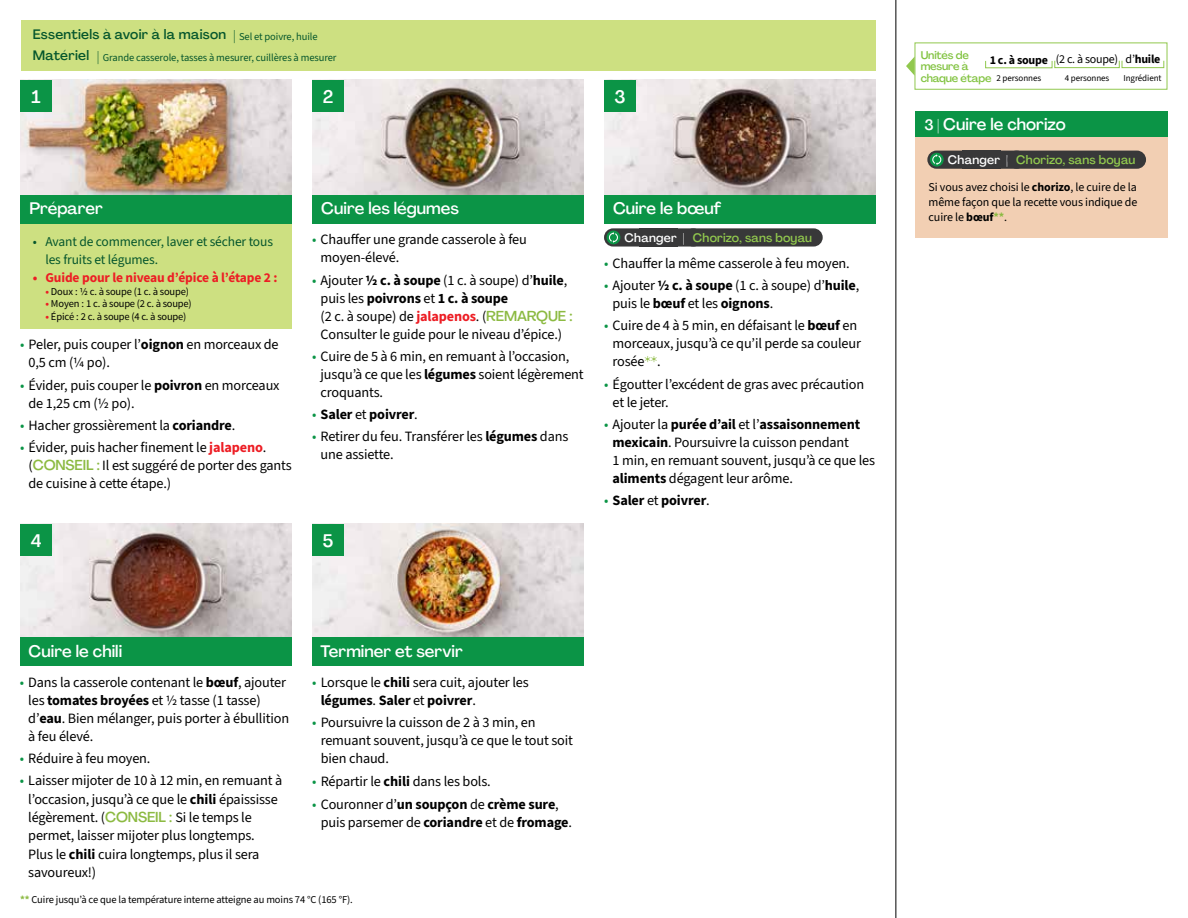
<style>
.page{position:relative;width:1188px;height:918px;background:#fff}
.page>*{position:absolute;margin:0;border:0;box-sizing:border-box;transform-origin:0 0}
.t1{font:500 18px "Agrandir";color:#fff}
.t2{font:500 16.5px "Agrandir";color:#fff}
.t3{font:14.25px/18px "Source Sans 3";letter-spacing:-.01em;color:#000}
.t4{font:700 14.25px/18px "Source Sans 3";letter-spacing:-.01em;color:#000}
.t5{font:13.5px/18px "Source Sans 3";letter-spacing:-.01em;color:#05562c}
.t6{font:700 13.5px "Source Sans Pro";letter-spacing:-.01em;color:#ed1d24}
.t7{font:500 13.5px "Agrandir";letter-spacing:.02em;color:#05562c}
.t8{font:500 12.15px "Agrandir";letter-spacing:.015em;color:#91c84e}
.t9{font:12px/15px "Source Sans 3";letter-spacing:-.01em;color:#000;text-align:justify}
.t10{font:700 12px "Source Sans 3";letter-spacing:-.02em;color:#000}
.t11{font:500 11.1px/11.7px "Agrandir";letter-spacing:-.015em;color:#82c341}
.t12{font:10.5px "Source Sans Pro";letter-spacing:-.02em;color:#000}
.t13{font:10.5px "Source Sans 3";letter-spacing:-.01em;color:#05562c}
.t14{font:10.5px "Source Sans 3";letter-spacing:-.01em;color:#000}
.t15{font:9px "Source Sans 3";letter-spacing:-.01em;color:#000}
.s1{font-family:"Agrandir";font-weight:500;font-size:13.5px}
.s2{font-weight:700;color:#ed1d24}
.s3{color:#0b9446}
.s4{font-weight:700}
.s5{font-family:"Agrandir";font-weight:500;color:#8cba42}
.s6{font-weight:400;color:#0b9446}
.s7{font-weight:400}
.s8{color:#fff}
.s9{font-weight:700;color:#8cba42}
.s10{font-size:15px}
</style>
<div class="page">
<img style="left:20px;top:524px;width:272px;height:113px">
<img style="left:312px;top:524px;width:272px;height:113px">
<img style="left:20px;top:80px;width:272px;height:115px">
<img style="left:312px;top:80px;width:272px;height:115px">
<img style="left:604px;top:80px;width:272px;height:115px">
<div style="left:312px;top:195px;width:272px;height:29px;background:#0b9446"></div>
<div style="left:20px;top:195px;width:272px;height:29px;background:#0b9446"></div>
<div style="left:20px;top:637px;width:272px;height:29px;background:#0b9446"></div>
<div style="left:312px;top:637px;width:272px;height:29px;background:#0b9446"></div>
<div style="left:604px;top:195px;width:272px;height:29px;background:#0b9446"></div>
<div style="left:21px;top:20px;width:855px;height:51px;background:#cde081"></div>
<div style="left:20px;top:224px;width:272px;height:104px;background:#cde081"></div>
<hr style="left:896px;top:0;width:1px;height:918px;background:#000">
<div style="left:20px;top:524px;width:32px;height:32px;background:#0b9446"></div>
<div style="left:20px;top:80px;width:32px;height:32px;background:#0b9446"></div>
<div style="left:312px;top:524px;width:32px;height:32px;background:#0b9446"></div>
<div style="left:312px;top:80px;width:32px;height:32px;background:#0b9446"></div>
<div style="left:604px;top:80px;width:32px;height:32px;background:#0b9446"></div>
<svg style="left:906px;top:56px;width:9px;height:20px"></svg>
<div style="left:915px;top:43px;width:252px;height:47px;border:1px solid #91c84e"></div>
<div style="left:985px;top:61px;width:67px;height:7px;border:1px solid #91c84e"></div>
<div style="left:1054px;top:60px;width:66px;height:8px;border:1px solid #91c84e"></div>
<div style="left:1122px;top:60px;width:42px;height:8px;border:1px solid #91c84e"></div>
<div style="left:916px;top:137px;width:252px;height:101px;background:#f2cfb3"></div>
<div style="left:916px;top:111px;width:252px;height:26px;background:#0b9446"></div>
<div style="left:604px;top:228px;width:98px;height:19px;background:#383839;border-radius:9px"></div>
<div style="left:607px;top:231px;width:13px;height:13px;background:#0b9446;border-radius:50%"></div>
<svg style="left:609px;top:232px;width:9px;height:11px"></svg>
<div style="left:684px;top:228px;width:139px;height:19px;background:#383839;border-radius:9px"></div>
<div style="left:927px;top:151px;width:99px;height:18px;background:#383839;border-radius:9px"></div>
<svg style="left:930px;top:153px;width:14px;height:14px"></svg>
<svg style="left:932px;top:154px;width:9px;height:11px"></svg>
<div style="left:1008px;top:151px;width:138px;height:18px;background:#383839;border-radius:9px"></div>
<p class="t7" style="left:33px;top:26px;width:195px">Essentiels à avoir à la maison</p>
<p class="t13" style="left:233px;top:30px;width:86px"><span class="s1">|</span> Sel et poivre, huile</p>
<p class="t7" style="left:33px;top:47px;width:58px">Matériel</p>
<p class="t13" style="left:97px;top:51px;width:241px"><span class="s1">|</span> Grande casserole, tasses à mesurer, cuillères à mesurer</p>
<p class="t1" style="left:32px;top:86px;width:11px">1</p>
<p class="t1" style="left:323px;top:86px;width:12px">2</p>
<p class="t1" style="left:614px;top:85px;width:13px">3</p>
<p class="t2" style="left:29px;top:198px;width:75px">Préparer</p>
<p class="t5" style="left:45px;top:232px;width:229px;text-indent:-13px">• Avant de commencer, laver et sécher tous les fruits et légumes.</p>
<p class="t6" style="left:33px;top:269px;width:246px">• Guide pour le niveau d’épice à l’étape 2 :</p>
<p class="t12" style="left:45px;top:285px;width:145px"><span class="s2">•</span> Doux : 1/2 c. à soupe (1 c. à soupe)</p>
<p class="t12" style="left:45px;top:297px;width:148px"><span class="s2">•</span> Moyen : 1 c. à soupe (2 c. à soupe)</p>
<p class="t12" style="left:45px;top:310px;width:142px"><span class="s2">•</span> Épicé : 2 c. à soupe (4 c. à soupe)</p>
<p class="t3" style="left:29px;top:336px;width:252px;text-indent:-9px"><span class="s3">•</span> Peler, puis couper l’<span class="s4">oignon</span> en morceaux de<br>0,5 cm (¼ po).</p>
<p class="t3" style="left:29px;top:376px;width:253px;text-indent:-9px"><span class="s3">•</span> Évider, puis couper le <span class="s4">poivron</span> en morceaux de 1,25 cm (½ po).</p>
<p class="t3" style="left:20px;top:416px;width:217px"><span class="s3">•</span> Hacher grossièrement la <span class="s4">coriandre</span>.</p>
<p class="t3" style="left:29px;top:438px;width:265px;text-indent:-9px"><span class="s3">•</span> Évider, puis hacher finement le <span class="s2">jalapeno</span>. (<span class="s5">CONSEIL :</span> Il est suggéré de porter des gants de cuisine à cette étape.)</p>
<p class="t1" style="left:31px;top:529px;width:12px">4</p>
<p class="t2" style="left:321px;top:198px;width:139px">Cuire les légumes</p>
<p class="t2" style="left:613px;top:198px;width:110px">Cuire le bœuf</p>
<p class="t3" style="left:321px;top:231px;width:208px;text-indent:-9px"><span class="s3">•</span> Chauffer une grande casserole à feu moyen-élevé.</p>
<p class="t3" style="left:321px;top:271px;width:253px;text-indent:-9px"><span class="s3">•</span> Ajouter <span class="s4">½ c. à soupe</span> (1 c. à soupe) d’<span class="s4">huile</span>, puis les <span class="s4">poivrons</span> et <span class="s4">1 c. à soupe<br></span>(2 c. à soupe) de <span class="s2">jalapenos</span>. (<span class="s5">REMARQUE :<br></span>Consulter le guide pour le niveau d’épice.)</p>
<p class="t3" style="left:321px;top:347px;width:265px;text-indent:-9px"><span class="s3">•</span> Cuire de 5 à 6 min, en remuant à l’occasion, jusqu’à ce que les <span class="s4">légumes</span> soient légèrement croquants.</p>
<p class="t4" style="left:312px;top:405px;width:107px"><span class="s6">•</span> Saler <span class="s7">et</span> poivrer<span class="s7">.</span></p>
<p class="t3" style="left:321px;top:428px;width:249px;text-indent:-9px"><span class="s3">•</span> Retirer du feu. Transférer les <span class="s4">légumes</span> dans une assiette.</p>
<p class="t1" style="left:323px;top:529px;width:12px">5</p>
<p class="t8" style="left:625px;top:230px;width:189px"><span class="s8">Changer |</span> Chorizo, sans boyau</p>
<p class="t3" style="left:604px;top:254px;width:247px"><span class="s3">•</span> Chauffer la même casserole à feu moyen.</p>
<p class="t3" style="left:613px;top:276px;width:248px;text-indent:-9px"><span class="s3">•</span> Ajouter <span class="s4">½ c. à soupe</span> (1 c. à soupe) d’<span class="s4">huile</span>, puis le <span class="s4">bœuf</span> et les <span class="s4">oignons</span>.</p>
<p class="t3" style="left:613px;top:317px;width:250px;text-indent:-9px"><span class="s3">•</span> Cuire de 4 à 5 min, en défaisant le <span class="s4">bœuf</span> en morceaux, jusqu’à ce qu’il perde sa couleur rosée<span class="s5">**</span>.</p>
<p class="t3" style="left:613px;top:375px;width:253px;text-indent:-9px"><span class="s3">•</span> Égoutter l’excédent de gras avec précaution et le jeter.</p>
<p class="t3" style="left:613px;top:415px;width:264px;text-indent:-9px"><span class="s3">•</span> Ajouter la <span class="s4">purée d’ail</span> et l’<span class="s4">assaisonnement mexicain</span>. Poursuivre la cuisson pendant<br>1 min, en remuant souvent, jusqu’à ce que les <span class="s4">aliments</span> dégagent leur arôme.</p>
<p class="t4" style="left:604px;top:491px;width:107px"><span class="s6">•</span> Saler <span class="s7">et</span> poivrer<span class="s7">.</span></p>
<p class="t2" style="left:29px;top:641px;width:95px">Cuire le chili</p>
<p class="t2" style="left:321px;top:641px;width:144px">Terminer et servir</p>
<p class="t3" style="left:28px;top:673px;width:262px;text-indent:-9px"><span class="s3">•</span> Dans la casserole contenant le <span class="s4">bœuf</span>, ajouter les <span class="s4">tomates broyées</span> et ½ tasse (1 tasse) d’<span class="s4">eau</span>. Bien mélanger, puis porter à ébullition à feu élevé.</p>
<p class="t3" style="left:20px;top:749px;width:132px"><span class="s3">•</span> Réduire à feu moyen.</p>
<p class="t3" style="left:28px;top:771px;width:255px;line-height:18.5px;text-indent:-9px"><span class="s3">•</span> Laisser mijoter de 10 à 12 min, en remuant à l’occasion, jusqu’à ce que le <span class="s4">chili</span> épaississe légèrement. (<span class="s5">CONSEIL :</span> Si le temps le permet, laisser mijoter plus longtemps.<br>Plus le <span class="s4">chili</span> cuira longtemps, plus il sera savoureux!)</p>
<p class="t3" style="left:321px;top:673px;width:210px;text-indent:-9px"><span class="s3">•</span> Lorsque le <span class="s4">chili</span> sera cuit, ajouter les <span class="s4">légumes</span>. <span class="s4">Saler</span> et <span class="s4">poivrer</span>.</p>
<p class="t3" style="left:321px;top:713px;width:254px;text-indent:-9px"><span class="s3">•</span> Poursuivre la cuisson de 2 à 3 min, en remuant souvent, jusqu’à ce que le tout soit bien chaud.</p>
<p class="t3" style="left:312px;top:773px;width:180px"><span class="s3">•</span> Répartir le <span class="s4">chili</span> dans les bols.</p>
<p class="t4" style="left:321px;top:795px;width:253px;text-indent:-9px"><span class="s6">•</span> <span class="s7">Couronner d’</span>un soupçon <span class="s7">de</span> crème sure<span class="s7">, puis parsemer de</span> coriandre <span class="s7">et de</span> fromage<span class="s7">.</span></p>
<p class="t14" style="left:20px;top:893px;width:334px"><span class="s9">**</span> Cuire jusqu’à ce que la température interne atteigne au moins 74 °C (165 °F).</p>
<p class="t11" style="left:921px;top:49px;width:72px">Unités de mesure à chaque étape</p>
<p class="t10" style="left:990px;top:52px;width:172px">1 c. à soupe <span class="s7">(2 c. à soupe) d’</span>huile</p>
<p class="t15" style="left:997px;top:72px;width:46px">2 personnes</p>
<p class="t15" style="left:1065px;top:72px;width:46px">4 personnes</p>
<p class="t15" style="left:1123px;top:72px;width:40px">Ingrédient</p>
<p class="t2" style="left:924px;top:114px;width:143px"><span class="s10">3 |</span> Cuire le chorizo</p>
<p class="t8" style="left:948px;top:152px;width:189px"><span class="s8">Changer |</span> Chorizo, sans boyau</p>
<p class="t9" style="left:929px;top:180px;width:210px">Si vous avez choisi le <span class="s4">chorizo</span>, le cuire de la même façon que la recette vous indique de cuire le <span class="s4">bœuf</span><span class="s9">**</span>.</p>
</div>
